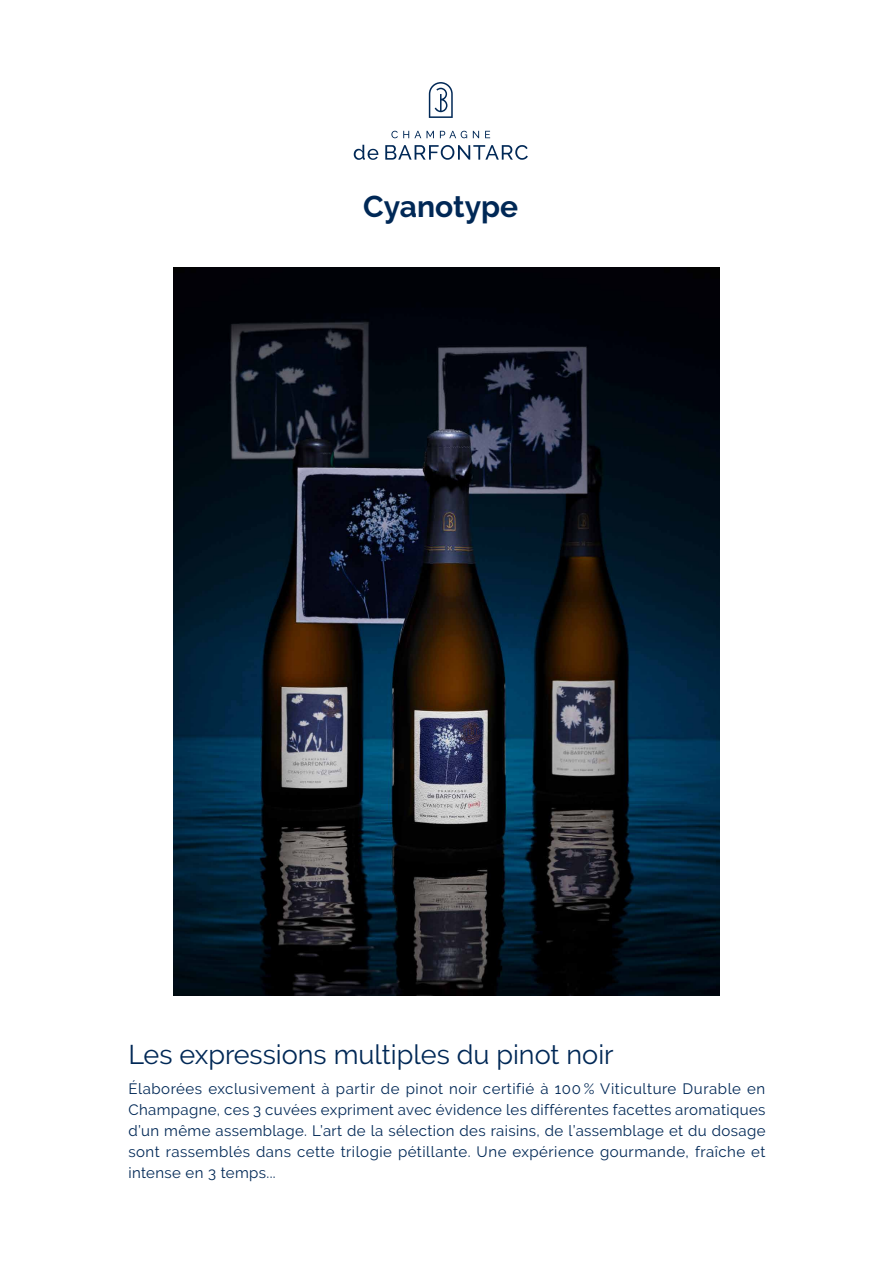
<style>
.page{position:relative;width:893px;height:1263px;background:#fff}
.page>*{position:absolute;margin:0;border:0;box-sizing:border-box;transform-origin:0 0}
.t1{font:700 30px "Raleway";color:#002856}
.t2{font:27px "Raleway";color:#002856}
.t3{font:15px/21px "Raleway";letter-spacing:.03em;color:#002856;text-align:justify}
</style>
<div class="page">
<img style="left:174px;top:268px;width:545px;height:727px">
<svg style="left:391px;top:131px;width:43px;height:7px"></svg>
<svg style="left:440px;top:131px;width:27px;height:7px"></svg>
<svg style="left:473px;top:131px;width:6px;height:7px"></svg>
<svg style="left:485px;top:131px;width:5px;height:7px"></svg>
<svg style="left:354px;top:145px;width:24px;height:15px"></svg>
<svg style="left:385px;top:145px;width:143px;height:15px"></svg>
<svg style="left:429px;top:82px;width:24px;height:36px"></svg>
<h1 class="t1" style="left:363px;top:190px;width:157px">Cyanotype</h1>
<h2 class="t2" style="left:128px;top:1039px;width:487px">Les expressions multiples du pinot noir</h2>
<p class="t3" style="left:128px;top:1078px;width:639px">Élaborées exclusivement à partir de pinot noir certifié à 100 % Viticulture Durable en Champagne, ces 3 cuvées expriment avec évidence les différentes facettes aromatiques d’un même assemblage. L’art de la sélection des raisins, de l’assemblage et du dosage sont rassemblés dans cette trilogie pétillante. Une expérience gourmande, fraîche et intense en 3 temps...</p>
</div>
